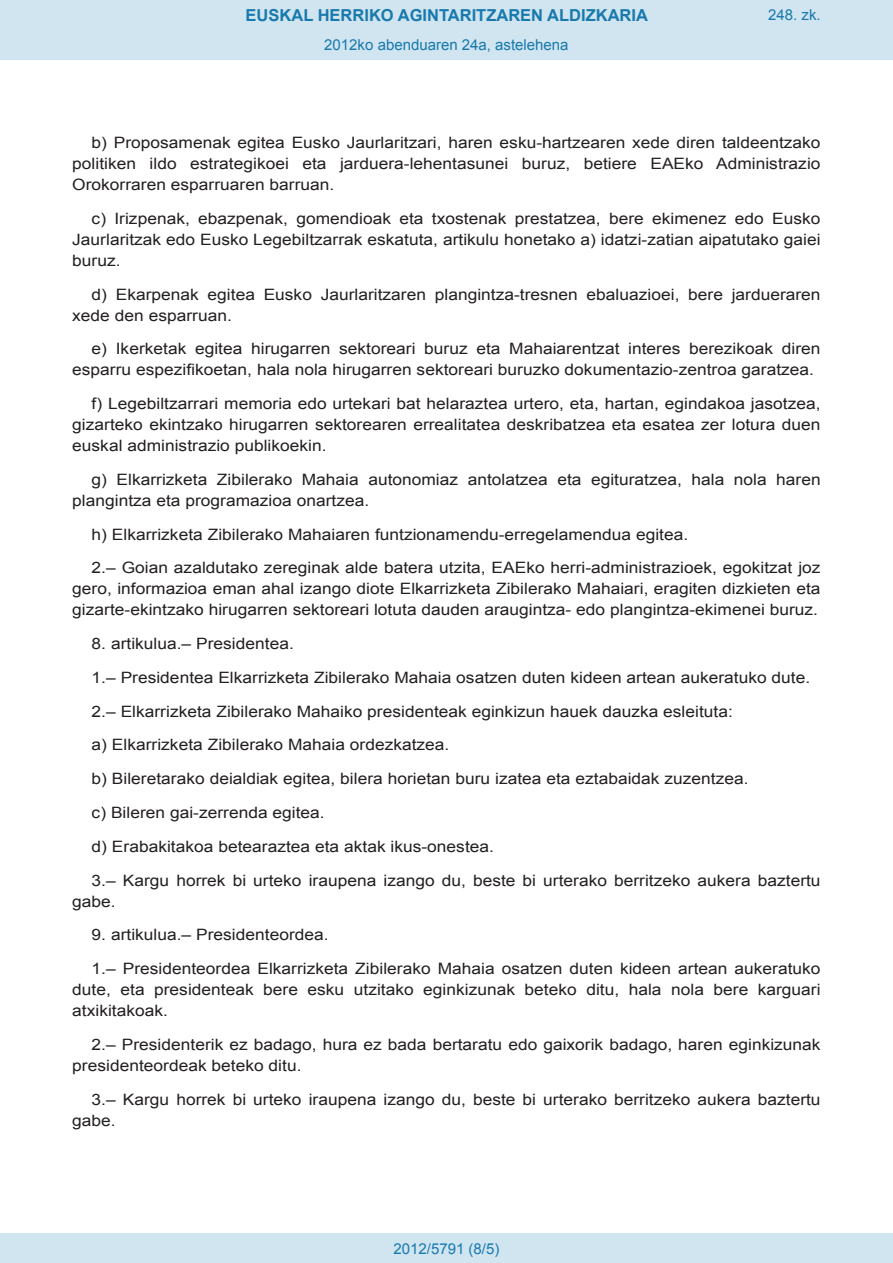
<style>
.page{position:relative;width:893px;height:1263px;background:#fff}
.page>*{position:absolute;margin:0;border:0;box-sizing:border-box;transform-origin:0 0}
.t1{font:700 16.5px "Arial";color:#1879ad}
.BOPVDetalle{font:15.6px/21px "Arial";color:#231f20;scale:1.11 1}
.Paginacion_Centro{font:15px "Arial";color:#1879ad}
</style>
<div class="page">
<div style="left:0;top:0;width:893px;height:60px;background:#d0e5f0"></div>
<div style="left:0;top:1233px;width:893px;height:30px;background:#d0e5f0"></div>
<p class="t1" style="left:246px;top:4px;width:404px">EUSKAL HERRIKO AGINTARITZAREN ALDIZKARIA</p>
<p class="Paginacion_Centro" style="left:324px;top:35px;width:246px">2012ko abenduaren 24a, astelehena</p>
<p class="Paginacion_Centro" style="left:768px;top:5px;width:54px">248. zk.</p>
<p class="BOPVDetalle" style="left:72px;top:132px;width:676px;text-align:justify;text-indent:19px">b) Proposamenak egitea Eusko Jaurlaritzari, haren esku-hartzearen xede diren taldeentzako politiken ildo estrategikoei eta jarduera-lehentasunei buruz, betiere EAEko Administrazio Orokorraren esparruaren barruan.</p>
<p class="BOPVDetalle" style="left:72px;top:208px;width:676px;text-align:justify;text-indent:19px">c) Irizpenak, ebazpenak, gomendioak eta txostenak prestatzea, bere ekimenez edo Eusko Jaurlaritzak edo Eusko Legebiltzarrak eskatuta, artikulu honetako a) idatzi-zatian aipatutako gaiei buruz.</p>
<p class="BOPVDetalle" style="left:72px;top:284px;width:676px;text-indent:19px">d) Ekarpenak egitea Eusko Jaurlaritzaren plangintza-tresnen ebaluazioei, bere jardueraren xede den esparruan.</p>
<p class="BOPVDetalle" style="left:72px;top:339px;width:676px;text-indent:19px">e) Ikerketak egitea hirugarren sektoreari buruz eta Mahaiarentzat interes berezikoak diren esparru espezifikoetan, hala nola hirugarren sektoreari buruzko dokumentazio-zentroa garatzea.</p>
<p class="BOPVDetalle" style="left:72px;top:393px;width:676px;text-align:justify;text-indent:19px">f) Legebiltzarrari memoria edo urtekari bat helaraztea urtero, eta, hartan, egindakoa jasotzea, gizarteko ekintzako hirugarren sektorearen errealitatea deskribatzea eta esatea zer lotura duen euskal administrazio publikoekin.</p>
<p class="BOPVDetalle" style="left:72px;top:469px;width:676px;text-indent:19px">g) Elkarrizketa Zibilerako Mahaia autonomiaz antolatzea eta egituratzea, hala nola haren plangintza eta programazioa onartzea.</p>
<p class="BOPVDetalle" style="left:92px;top:524px;width:539px">h) Elkarrizketa Zibilerako Mahaiaren funtzionamendu-erregelamendua egitea.</p>
<p class="BOPVDetalle" style="left:72px;top:558px;width:676px;text-align:justify;text-indent:19px">2.– Goian azaldutako zereginak alde batera utzita, EAEko herri-administrazioek, egokitzat joz gero, informazioa eman ahal izango diote Elkarrizketa Zibilerako Mahaiari, eragiten dizkieten eta gizarte-ekintzako hirugarren sektoreari lotuta dauden araugintza- edo plangintza-ekimenei buruz.</p>
<p class="BOPVDetalle" style="left:92px;top:633px;width:184px">8. artikulua.– Presidentea.</p>
<p class="BOPVDetalle" style="left:92px;top:667px;width:649px">1.– Presidentea Elkarrizketa Zibilerako Mahaia osatzen duten kideen artean aukeratuko dute.</p>
<p class="BOPVDetalle" style="left:92px;top:701px;width:579px">2.– Elkarrizketa Zibilerako Mahaiko presidenteak eginkizun hauek dauzka esleituta:</p>
<p class="BOPVDetalle" style="left:92px;top:735px;width:324px">a) Elkarrizketa Zibilerako Mahaia ordezkatzea.</p>
<p class="BOPVDetalle" style="left:92px;top:768px;width:593px">b) Bileretarako deialdiak egitea, bilera horietan buru izatea eta eztabaidak zuzentzea.</p>
<p class="BOPVDetalle" style="left:92px;top:802px;width:211px">c) Bileren gai-zerrenda egitea.</p>
<p class="BOPVDetalle" style="left:92px;top:836px;width:364px">d) Erabakitakoa betearaztea eta aktak ikus-onestea.</p>
<p class="BOPVDetalle" style="left:72px;top:870px;width:676px;text-indent:19px">3.– Kargu horrek bi urteko iraupena izango du, beste bi urterako berritzeko aukera baztertu gabe.</p>
<p class="BOPVDetalle" style="left:92px;top:924px;width:215px">9. artikulua.– Presidenteordea.</p>
<p class="BOPVDetalle" style="left:72px;top:958px;width:676px;text-align:justify;text-indent:19px">1.– Presidenteordea Elkarrizketa Zibilerako Mahaia osatzen duten kideen artean aukeratuko dute, eta presidenteak bere esku utzitako eginkizunak beteko ditu, hala nola bere karguari atxikitakoak.</p>
<p class="BOPVDetalle" style="left:72px;top:1034px;width:676px;text-indent:19px">2.– Presidenterik ez badago, hura ez bada bertaratu edo gaixorik badago, haren eginkizunak presidenteordeak beteko ditu.</p>
<p class="BOPVDetalle" style="left:72px;top:1089px;width:676px;text-indent:19px">3.– Kargu horrek bi urteko iraupena izango du, beste bi urterako berritzeko aukera baztertu gabe.</p>
<p class="Paginacion_Centro" style="left:393px;top:1238px;width:107px">2012/5791 (8/5)</p>
</div>
